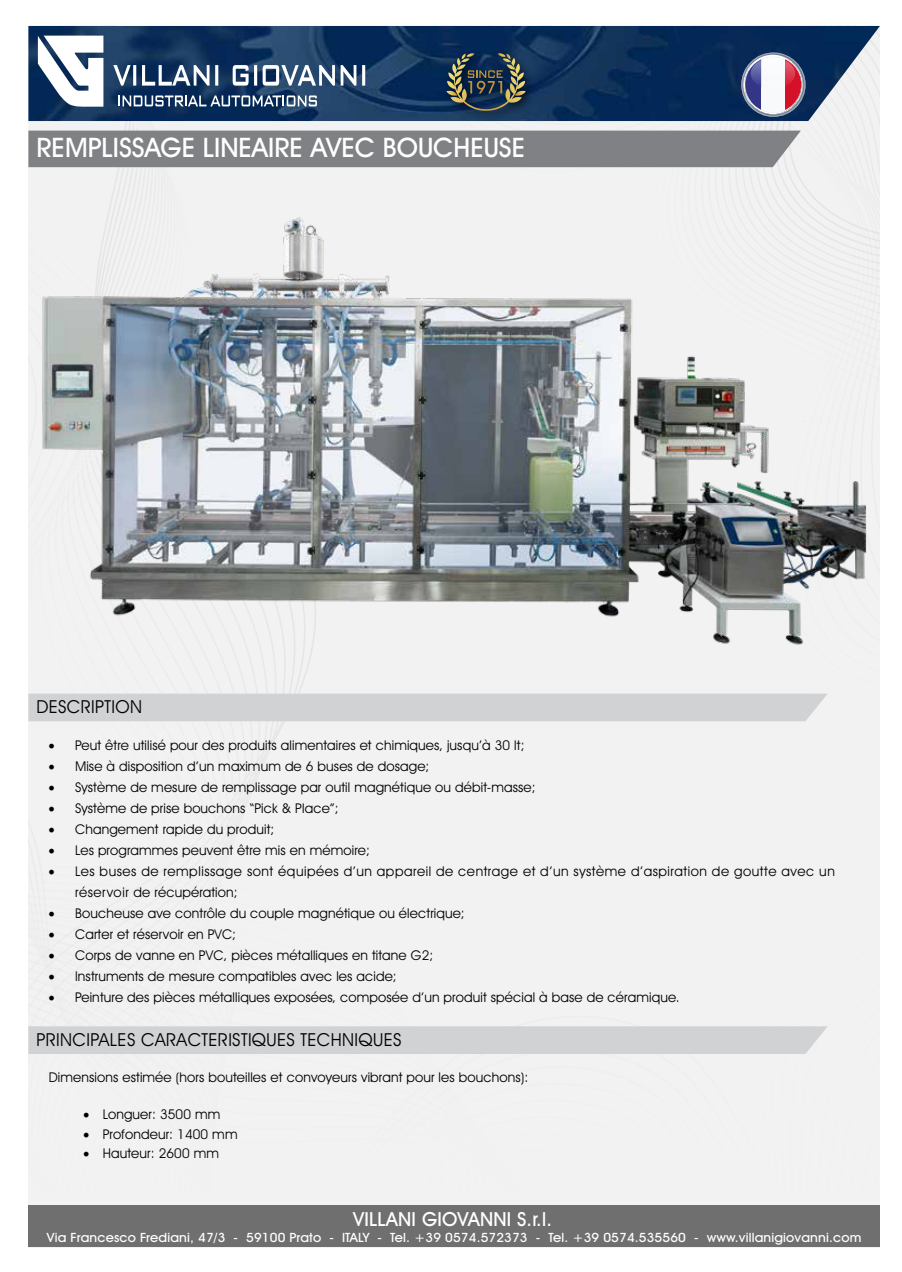
<style>
.page{position:relative;width:902px;height:1272px;background:#fff}
.page>*{position:absolute;margin:0;border:0;box-sizing:border-box;transform-origin:0 0}
.t1{font:500 27px "Avant Garde IT Cby BT";color:#fff}
.t2{font:500 19.5px "Avant Garde IT Cby BT";letter-spacing:.01em;color:#fff}
.t3{font:18px "Avant Garde IT Cby BT";letter-spacing:.02em;color:#000}
.t4{font:13.5px "Avant Garde IT Cby BT";letter-spacing:.01em;color:#000}
.t5{font:13.5px/21px "Avant Garde IT Cby BT";letter-spacing:.04em;color:#000}
.t6{font:500 12.9px "Avant Garde IT Cby BT";letter-spacing:.01em;color:#fff;scale:1.05 1}
.s1{font-family:"Minion Pro";font-size:18px}
</style>
<div class="page">
<div style="left:28px;top:755px;width:851px;height:449px;background:#f2f2f2"></div>
<img style="left:28px;top:26px;width:851px;height:69px">
<div style="left:28px;top:1204px;width:851px;height:42px;background:#6f6f6f"></div>
<div style="left:28px;top:1026px;width:799px;height:27px;background:#d1d2d4"></div>
<svg style="left:38px;top:36px;width:65px;height:59px"></svg>
<svg style="left:113px;top:65px;width:252px;height:21px"></svg>
<div style="left:442px;top:49px;width:94px;height:73px;background:#000;opacity:.75"></div>
<svg style="left:446px;top:53px;width:79px;height:42px;background:#424e4f"></svg>
<svg style="left:741px;top:53px;width:64px;height:42px"></svg>
<img style="left:750px;top:60px;width:11px;height:27px">
<img style="left:761px;top:58px;width:24px;height:31px">
<img style="left:785px;top:60px;width:10px;height:26px">
<img style="left:28px;top:95px;width:852px;height:660px">
<h1 class="t1" style="left:36px;top:131px;width:490px">REMPLISSAGE LINEAIRE AVEC BOUCHEUSE</h1>
<h3 class="t3" style="left:36px;top:696px;width:107px">DESCRIPTION</h3>
<p class="t4" style="left:48px;top:737px;width:478px"><span class="s1">•</span> Peut être utilisé pour des produits alimentaires et chimiques, jusqu’à 30 lt;</p>
<p class="t4" style="left:48px;top:758px;width:383px"><span class="s1">•</span> Mise à disposition d’un maximum de 6 buses de dosage;</p>
<p class="t4" style="left:48px;top:779px;width:489px"><span class="s1">•</span> Système de mesure de remplissage par outil magnétique ou débit-masse;</p>
<p class="t4" style="left:48px;top:800px;width:292px"><span class="s1">•</span> Système de prise bouchons “Pick &amp; Place”;</p>
<p class="t4" style="left:48px;top:821px;width:228px"><span class="s1">•</span> Changement rapide du produit;</p>
<p class="t4" style="left:48px;top:842px;width:323px"><span class="s1">•</span> Les programmes peuvent être mis en mémoire;</p>
<p class="t5" style="left:75px;top:860px;width:761px;text-indent:-27px"><span class="s1">•</span> Les buses de remplissage sont équipées d’un appareil de centrage et d’un système d’aspiration de goutte avec un réservoir de récupération;</p>
<p class="t4" style="left:48px;top:905px;width:418px"><span class="s1">•</span> Boucheuse ave contrôle du couple magnétique ou électrique;</p>
<p class="t4" style="left:48px;top:926px;width:189px"><span class="s1">•</span> Carter et réservoir en PVC;</p>
<p class="t4" style="left:48px;top:947px;width:386px"><span class="s1">•</span> Corps de vanne en PVC, pièces métalliques en titane G2;</p>
<p class="t4" style="left:48px;top:968px;width:350px"><span class="s1">•</span> Instruments de mesure compatibles avec les acide;</p>
<p class="t4" style="left:48px;top:989px;width:633px"><span class="s1">•</span> Peinture des pièces métalliques exposées, composée d’un produit spécial à base de céramique.</p>
<h3 class="t3" style="left:36px;top:1028px;width:366px">PRINCIPALES CARACTERISTIQUES TECHNIQUES</h3>
<p class="t4" style="left:49px;top:1068px;width:481px">Dimensions estimée (hors bouteilles et convoyeurs vibrant pour les bouchons):</p>
<p class="t4" style="left:83px;top:1106px;width:139px"><span class="s1">•</span> Longuer: 3500 mm</p>
<p class="t4" style="left:83px;top:1125px;width:156px"><span class="s1">•</span> Profondeur: 1400 mm</p>
<p class="t4" style="left:83px;top:1145px;width:138px"><span class="s1">•</span> Hauteur: 2600 mm</p>
<h2 class="t2" style="left:353px;top:1206px;width:200px">VILLANI GIOVANNI S.r.l.</h2>
<p class="t6" style="left:47px;top:1229px;width:777px">Via Francesco Frediani, 47/3 - 59100 Prato - ITALY - Tel. +39 0574.572373 - Tel. +39 0574.535560 - www.villanigiovanni.com</p>
</div>
